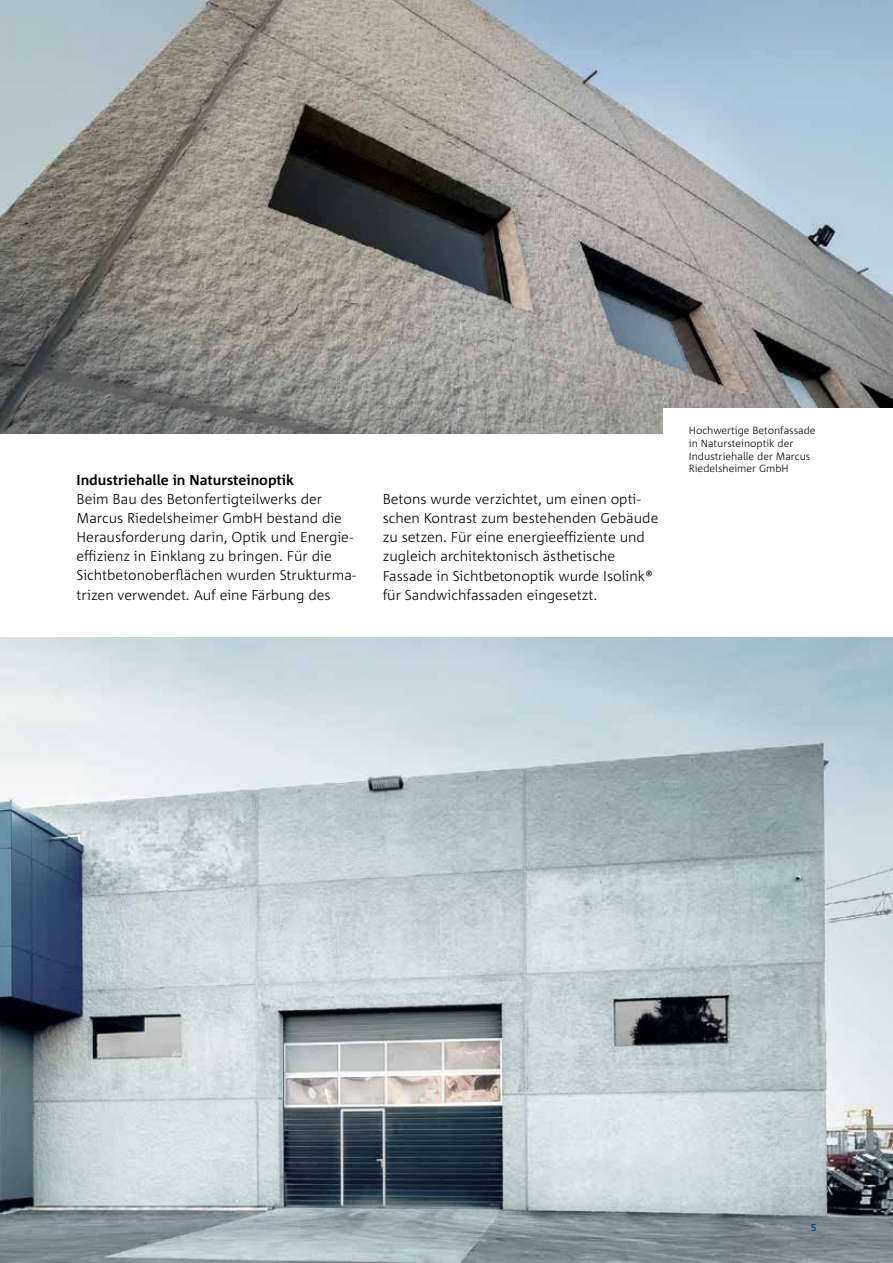
<style>
.page{position:relative;width:893px;height:1263px;background:#fff}
.page>*{position:absolute;margin:0;border:0;box-sizing:border-box;transform-origin:0 0}
.t1{font:300 14.25px/19.2px "Corpid Schoeck";color:#000}
.t2{font:700 14.25px "Corpid Schoeck";color:#000}
.t3{font:300 10.5px/12.8px "Corpid Schoeck";color:#000}
.t4{font:700 10.5px "Corpid Schoeck";color:#004a80}
</style>
<div class="page">
<img style="left:0;top:638px;width:893px;height:625px">
<img style="left:0;top:0;width:893px;height:434px">
<div style="left:663px;top:408px;width:230px;height:64px;background:#fff"></div>
<p class="t2" style="left:77px;top:471px;width:219px">Industriehalle in Natursteinoptik</p>
<p class="t1" style="left:77px;top:489px;width:281px">Beim Bau des Betonfertigteilwerks der Marcus Riedelsheimer GmbH bestand die Herausforderung darin, Optik und Energie&shy;effizienz in Einklang zu bringen. Für die Sichtbetonoberflächen wurden Strukturma&shy;trizen verwendet. Auf eine Färbung des</p>
<p class="t1" style="left:383px;top:489px;width:277px">Betons wurde verzichtet, um einen opti&shy;schen Kontrast zum bestehenden Gebäude zu setzen. Für eine energieeffiziente und zugleich architektonisch ästhetische Fassade in Sichtbetonoptik wurde Isolink® für Sandwichfassaden eingesetzt.</p>
<p class="t3" style="left:689px;top:424px;width:128px">Hochwertige Betonfassade in Natursteinoptik der<br>Industriehalle der Marcus<br>Riedelsheimer GmbH</p>
<p class="t4" style="left:811px;top:1221px;width:7px">5</p>
</div>
